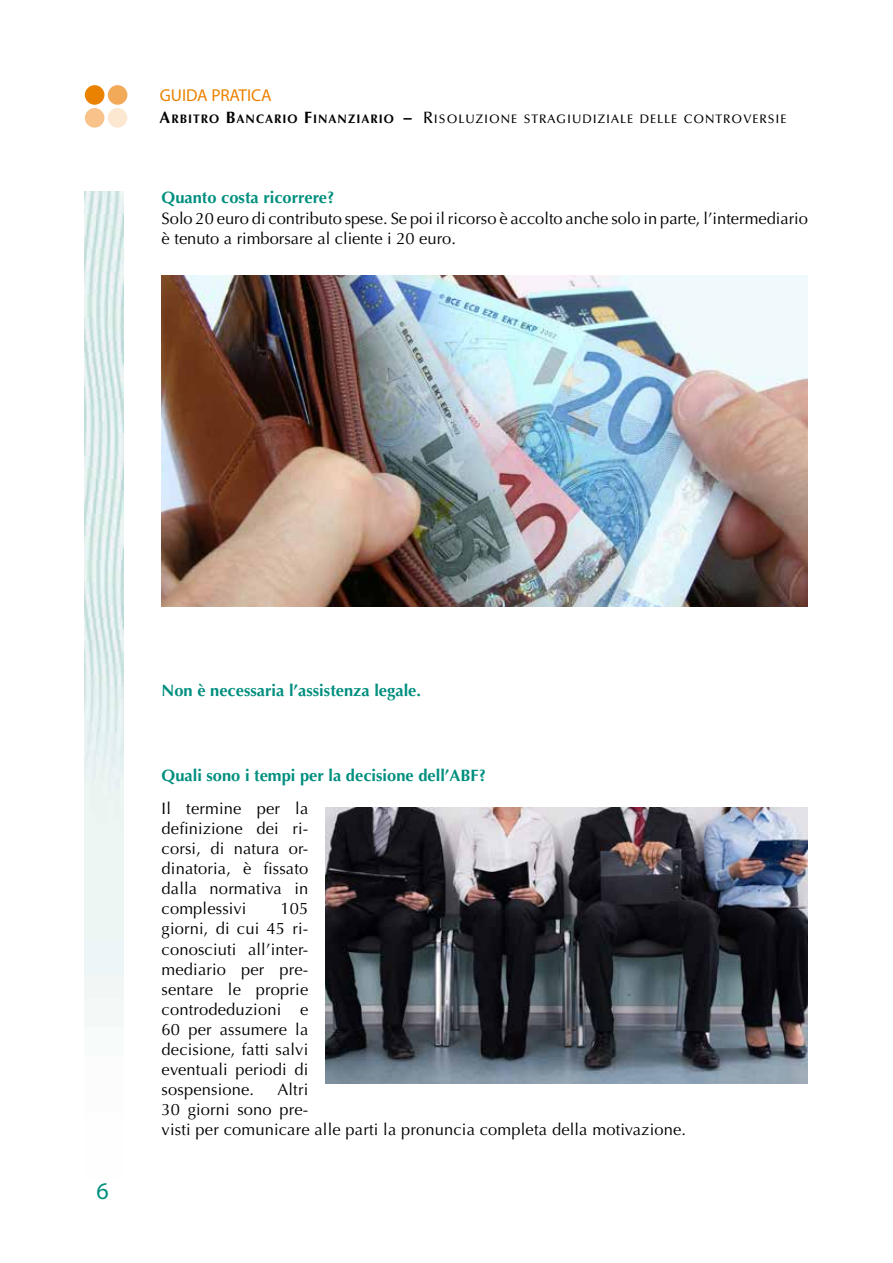
<style>
.page{position:relative;width:893px;height:1263px;background:#fff}
.page>*{position:absolute;margin:0;border:0;box-sizing:border-box;transform-origin:0 0}
.t1{font:24px "Myriad Pro";color:#008f7f}
.t2{font:17.25px "Myriad Pro";color:#ea8200}
.t3{font:16.5px/20.1px "Optima LT Std";letter-spacing:.01em;color:#000}
.t4{font:700 16.5px "Optima LT Std";color:#008f7f}
.t5{font:500 12.3px "Optima LT Std";letter-spacing:.08em;color:#000}
.s1{font-weight:700;font-size:16.5px}
.s2{font-weight:700}
.s3{font-size:16.5px}
</style>
<div class="page">
<div style="left:85px;top:108px;width:19px;height:20px;background:#f7c38a;border-radius:50%"></div>
<div style="left:108px;top:108px;width:19px;height:20px;background:#fce7d1;border-radius:50%"></div>
<div style="left:85px;top:85px;width:19px;height:20px;background:#ea8200;border-radius:50%"></div>
<div style="left:108px;top:85px;width:19px;height:20px;background:#f2a958;border-radius:50%"></div>
<img style="left:85px;top:191px;width:38px;height:835px">
<img style="left:162px;top:275px;width:646px;height:331px">
<img style="left:325px;top:808px;width:483px;height:275px">
<p class="t2" style="left:160px;top:84px;width:113px">GUIDA PRATICA</p>
<p class="t5" style="left:160px;top:112px;width:628px"><span class="s1">A</span><span class="s2">RBITRO</span> <span class="s1">B</span><span class="s2">ANCARIO</span> <span class="s1">F</span><span class="s2">INANZIARIO</span> <span class="s1">−</span> <span class="s3">R</span>ISOLUZIONE STRAGIUDIZIALE DELLE CONTROVERSIE</p>
<p class="t4" style="left:162px;top:188px;width:174px">Quanto costa ricorrere?</p>
<p class="t3" style="left:162px;top:208px;width:648px">Solo 20 euro di contributo spese. Se poi il ricorso è accolto anche solo in parte, l’intermediario è tenuto a rimborsare al cliente i 20 euro.</p>
<h1 class="t1" style="left:97px;top:1176px;width:14px">6</h1>
<p class="t4" style="left:162px;top:681px;width:261px">Non è necessaria l’assistenza legale.</p>
<p class="t4" style="left:162px;top:766px;width:326px">Quali sono i tempi per la decisione dell’ABF?</p>
<p class="t3" style="left:162px;top:798px;width:148px;text-align:justify">Il termine per la definizione dei ri&shy;corsi, di natura or&shy;dinatoria, è fissato dalla normativa in complessivi</p>
<p class="t3" style="left:162px;top:899px;width:148px;text-align:justify;text-indent:119px">105 giorni, di cui 45 ri&shy;conosciuti all’inter&shy;mediario per pre&shy;sentare le proprie controdeduzioni e 60 per assumere la decisione, fatti salvi eventuali periodi di sospensione.</p>
<p class="t3" style="left:162px;top:1080px;width:526px;text-indent:116px">Altri<br>30 giorni sono pre-<br>visti per comunicare alle parti la pronuncia completa della motivazione.</p>
</div>
